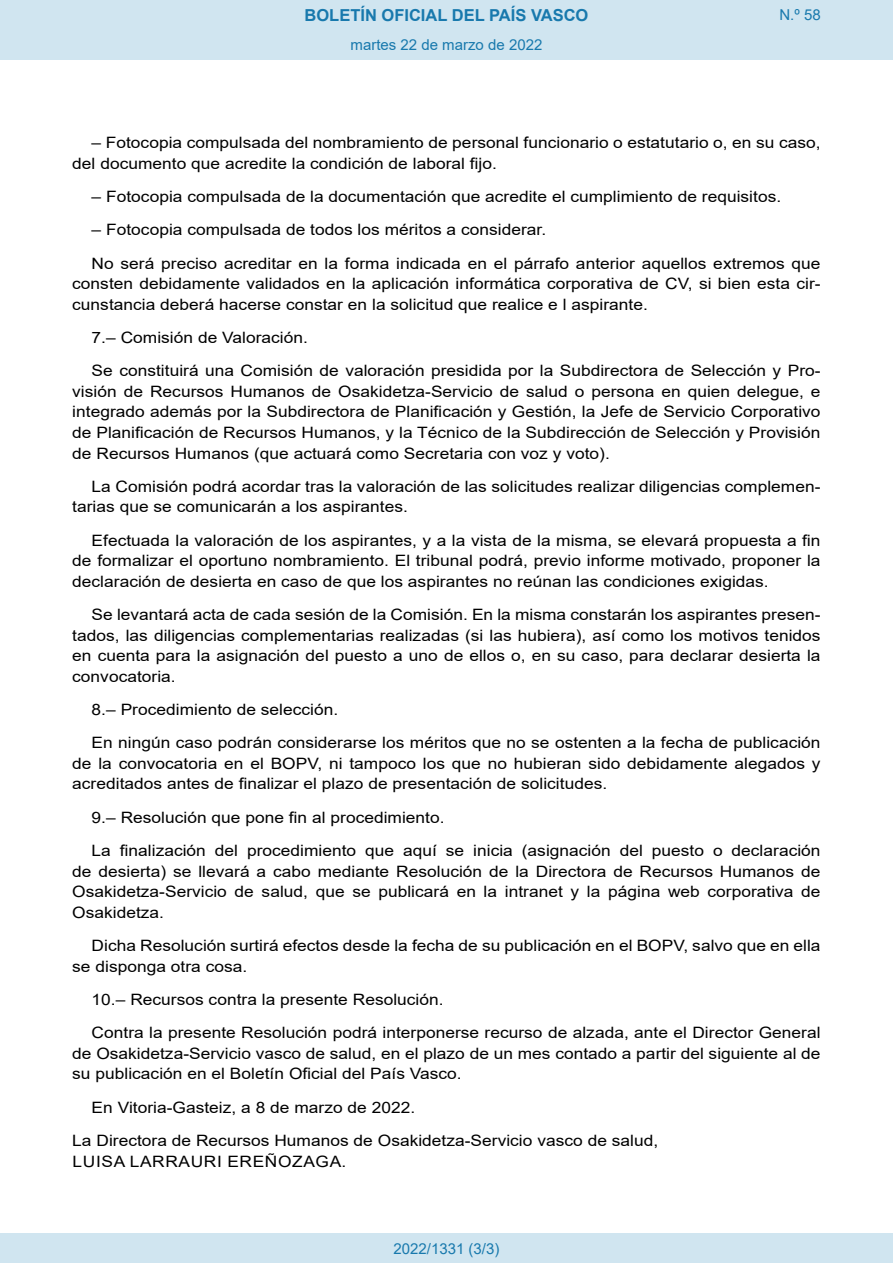
<style>
.page{position:relative;width:893px;height:1263px;background:#fff}
.page>*{position:absolute;margin:0;border:0;box-sizing:border-box;transform-origin:0 0}
.t1{font:700 16.5px "Arial";color:#1879ad}
.BOPVDetalle{font:15.6px/20.5px "Arial";color:#000;text-align:justify;scale:1.11 1}
.BOPVFirmaPuesto{font:15.6px "Arial";color:#000;scale:1.11 1}
.BOPVFirmaLugFec{font:15.6px "Arial";color:#000;scale:1.11 1}
.BOPVFirmaNombre{font:15.6px "Arial";letter-spacing:.035em;color:#000;scale:1.11 1}
.Paginacion_Centro{font:15px "Arial";color:#1879ad}
</style>
<div class="page">
<div style="left:0;top:0;width:893px;height:60px;background:#d0e5f0"></div>
<div style="left:0;top:1233px;width:893px;height:30px;background:#d0e5f0"></div>
<p class="t1" style="left:305px;top:3px;width:285px">BOLETÍN OFICIAL DEL PAÍS VASCO</p>
<p class="Paginacion_Centro" style="left:351px;top:35px;width:193px">martes 22 de marzo de 2022</p>
<p class="Paginacion_Centro" style="left:779px;top:5px;width:43px">N.º 58</p>
<p class="BOPVDetalle" style="left:72px;top:132px;width:676px;text-indent:19px">– Fotocopia compulsada del nombramiento de personal funcionario o estatutario o, en su caso, del documento que acredite la condición de laboral fijo.</p>
<p class="BOPVDetalle" style="left:92px;top:186px;width:623px">– Fotocopia compulsada de la documentación que acredite el cumplimiento de requisitos.</p>
<p class="BOPVDetalle" style="left:92px;top:219px;width:411px">– Fotocopia compulsada de todos los méritos a considerar.</p>
<p class="BOPVDetalle" style="left:72px;top:253px;width:676px;text-indent:19px">No será preciso acreditar en la forma indicada en el párrafo anterior aquellos extremos que consten debidamente validados en la aplicación informática corporativa de CV, si bien esta cir&shy;cunstancia deberá hacerse constar en la solicitud que realice e l aspirante.</p>
<p class="BOPVDetalle" style="left:92px;top:327px;width:196px">7.– Comisión de Valoración.</p>
<p class="BOPVDetalle" style="left:72px;top:360px;width:676px;text-indent:19px">Se constituirá una Comisión de valoración presidida por la Subdirectora de Selección y Pro&shy;visión de Recursos Humanos de Osakidetza-Servicio de salud o persona en quien delegue, e integrado además por la Subdirectora de Planificación y Gestión, la Jefe de Servicio Corporativo de Planificación de Recursos Humanos, y la Técnico de la Subdirección de Selección y Provisión de Recursos Humanos (que actuará como Secretaria con voz y voto).</p>
<p class="BOPVDetalle" style="left:72px;top:476px;width:676px;text-indent:19px">La Comisión podrá acordar tras la valoración de las solicitudes realizar diligencias complemen&shy;tarias que se comunicarán a los aspirantes.</p>
<p class="BOPVDetalle" style="left:72px;top:530px;width:676px;text-indent:19px">Efectuada la valoración de los aspirantes, y a la vista de la misma, se elevará propuesta a fin de formalizar el oportuno nombramiento. El tribunal podrá, previo informe motivado, proponer la declaración de desierta en caso de que los aspirantes no reúnan las condiciones exigidas.</p>
<p class="BOPVDetalle" style="left:72px;top:604px;width:676px;text-indent:19px">Se levantará acta de cada sesión de la Comisión. En la misma constarán los aspirantes presen&shy;tados, las diligencias complementarias realizadas (si las hubiera), así como los motivos tenidos en cuenta para la asignación del puesto a uno de ellos o, en su caso, para declarar desierta la convocatoria.</p>
<p class="BOPVDetalle" style="left:92px;top:699px;width:224px">8.– Procedimiento de selección.</p>
<p class="BOPVDetalle" style="left:72px;top:732px;width:676px;text-indent:19px">En ningún caso podrán considerarse los méritos que no se ostenten a la fecha de publicación de la convocatoria en el BOPV, ni tampoco los que no hubieran sido debidamente alegados y acreditados antes de finalizar el plazo de presentación de solicitudes.</p>
<p class="BOPVDetalle" style="left:92px;top:807px;width:319px">9.– Resolución que pone fin al procedimiento.</p>
<p class="BOPVDetalle" style="left:72px;top:840px;width:676px;text-indent:19px">La finalización del procedimiento que aquí se inicia (asignación del puesto o declaración de desierta) se llevará a cabo mediante Resolución de la Directora de Recursos Humanos de Osakidetza-Servicio de salud, que se publicará en la intranet y la página web corporativa de Osakidetza.</p>
<p class="BOPVDetalle" style="left:72px;top:935px;width:676px;text-indent:19px">Dicha Resolución surtirá efectos desde la fecha de su publicación en el BOPV, salvo que en ella se disponga otra cosa.</p>
<p class="BOPVDetalle" style="left:92px;top:989px;width:319px">10.– Recursos contra la presente Resolución.</p>
<p class="BOPVDetalle" style="left:72px;top:1022px;width:676px;text-indent:19px">Contra la presente Resolución podrá interponerse recurso de alzada, ante el Director General de Osakidetza-Servicio vasco de salud, en el plazo de un mes contado a partir del siguiente al de su publicación en el Boletín Oficial del País Vasco.</p>
<p class="BOPVFirmaLugFec" style="left:92px;top:1096px;width:293px">En Vitoria-Gasteiz, a 8 de marzo de 2022.</p>
<p class="BOPVFirmaPuesto" style="left:72px;top:1130px;width:529px">La Directora de Recursos Humanos de Osakidetza-Servicio vasco de salud,</p>
<p class="BOPVFirmaNombre" style="left:73px;top:1151px;width:248px">LUISA LARRAURI EREÑOZAGA.</p>
<p class="Paginacion_Centro" style="left:393px;top:1238px;width:107px">2022/1331 (3/3)</p>
</div>
